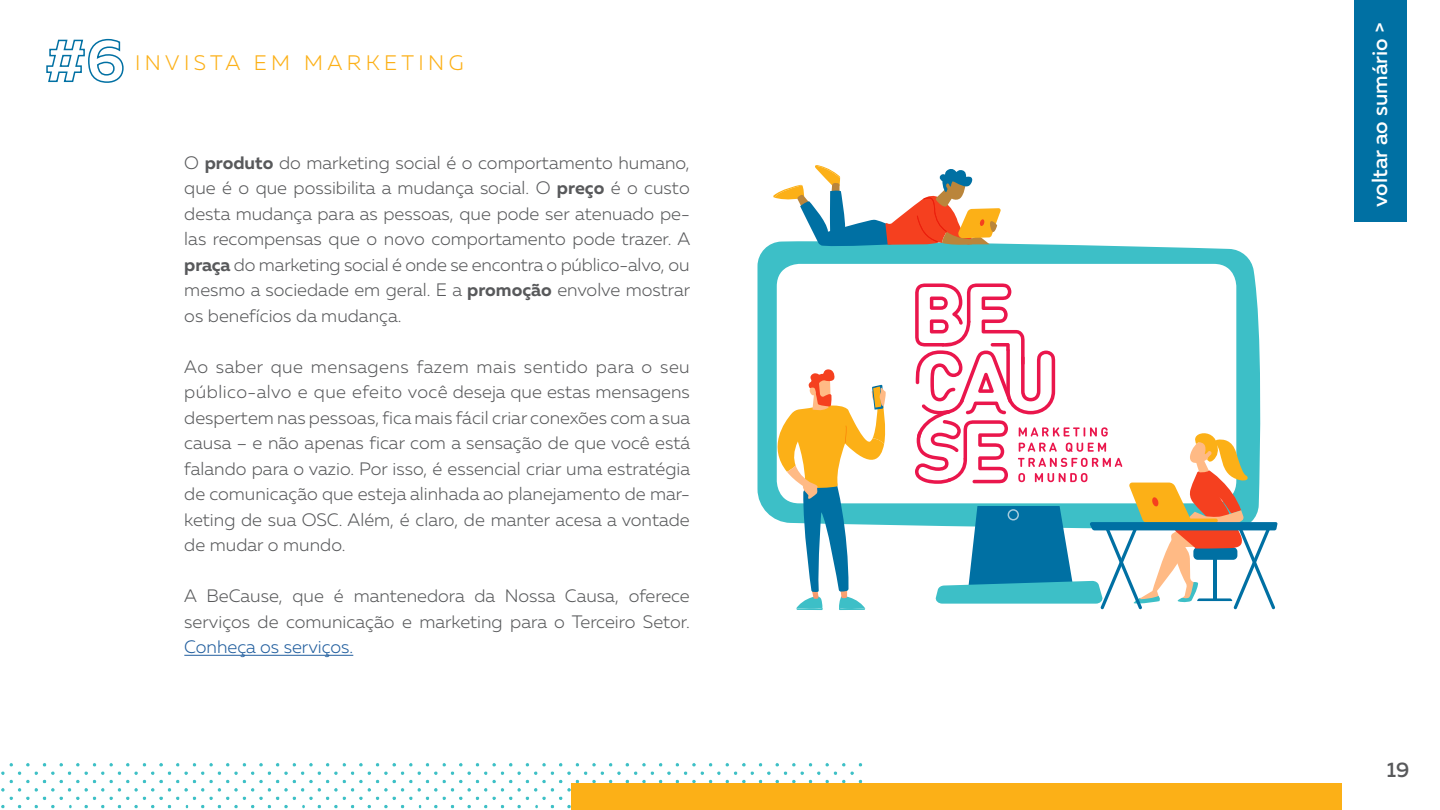
<style>
.page{position:relative;width:1440px;height:810px;background:#fff}
.page>*{position:absolute;margin:0;border:0;box-sizing:border-box;transform-origin:0 0}
.t1{font:300 21px "Muller";letter-spacing:.21em;color:#fcb017}
.t2{font:500 21px "Muller";color:#fff}
.t3{font:500 21px "Muller";color:#58595b}
.t4{font:300 18px/25.5px "Muller";color:#58595b;text-align:justify}
.t5{font:300 18px "Muller";color:#215e9e}
.s1{font-weight:700}
</style>
<div class="page">
<div style="left:1354px;top:0;width:53px;height:221px;background:#0070a3"></div>
<img style="left:1px;top:763px;width:862px;height:47px">
<div style="left:572px;top:783px;width:770px;height:27px;background:#fcb017"></div>
<svg style="left:758px;top:243px;width:498px;height:283px;fill:#3dbfc7"></svg>
<div style="left:777px;top:264px;width:459px;height:239px;background:#fff;border-radius:22px"></div>
<hr style="left:184px;top:655px;width:169px;height:1px;background:#215e9e">
<svg style="left:46px;top:38px;width:78px;height:45px"></svg>
<svg style="left:773px;top:165px;width:228px;height:82px"></svg>
<svg style="left:767px;top:369px;width:120px;height:241px"></svg>
<svg style="left:915px;top:283px;width:363px;height:326px"></svg>
<p class="t1" style="left:135px;top:50px;width:330px">INVISTA EM MARKETING</p>
<p class="t4" style="left:184px;top:149px;width:508px">O <span class="s1">produto</span> do marketing social é o comportamento humano, que é o que possibilita a mudança social. O <span class="s1">preço</span> é o custo desta mudança para as pessoas, que pode ser atenuado pe&shy;las recompensas que o novo comportamento pode trazer. A <span class="s1">praça</span> do marketing social é onde se encontra o público-alvo, ou mesmo a sociedade em geral. E a <span class="s1">promoção</span> envolve mostrar os benefícios da mudança.</p>
<p class="t4" style="left:184px;top:353px;width:507px">Ao saber que mensagens fazem mais sentido para o seu público-alvo e que efeito você deseja que estas mensagens despertem nas pessoas, fica mais fácil criar conexões com a sua causa – e não apenas ficar com a sensação de que você está falando para o vazio. Por isso, é essencial criar uma estratégia de comunicação que esteja alinhada ao planejamento de mar&shy;keting de sua OSC. Além, é claro, de manter acesa a vontade de mudar o mundo.</p>
<p class="t4" style="left:184px;top:583px;width:507px">A BeCause, que é mantenedora da Nossa Causa, oferece serviços de comunicação e marketing para o Terceiro Setor.</p>
<p class="t5" style="left:184px;top:636px;width:170px">Conheça os serviços.</p>
<p class="t2" style="left:1367px;top:207px;width:185px;rotate:-90deg">voltar ao sumário &gt;</p>
<p class="t3" style="left:1387px;top:756px;width:24px">19</p>
</div>
